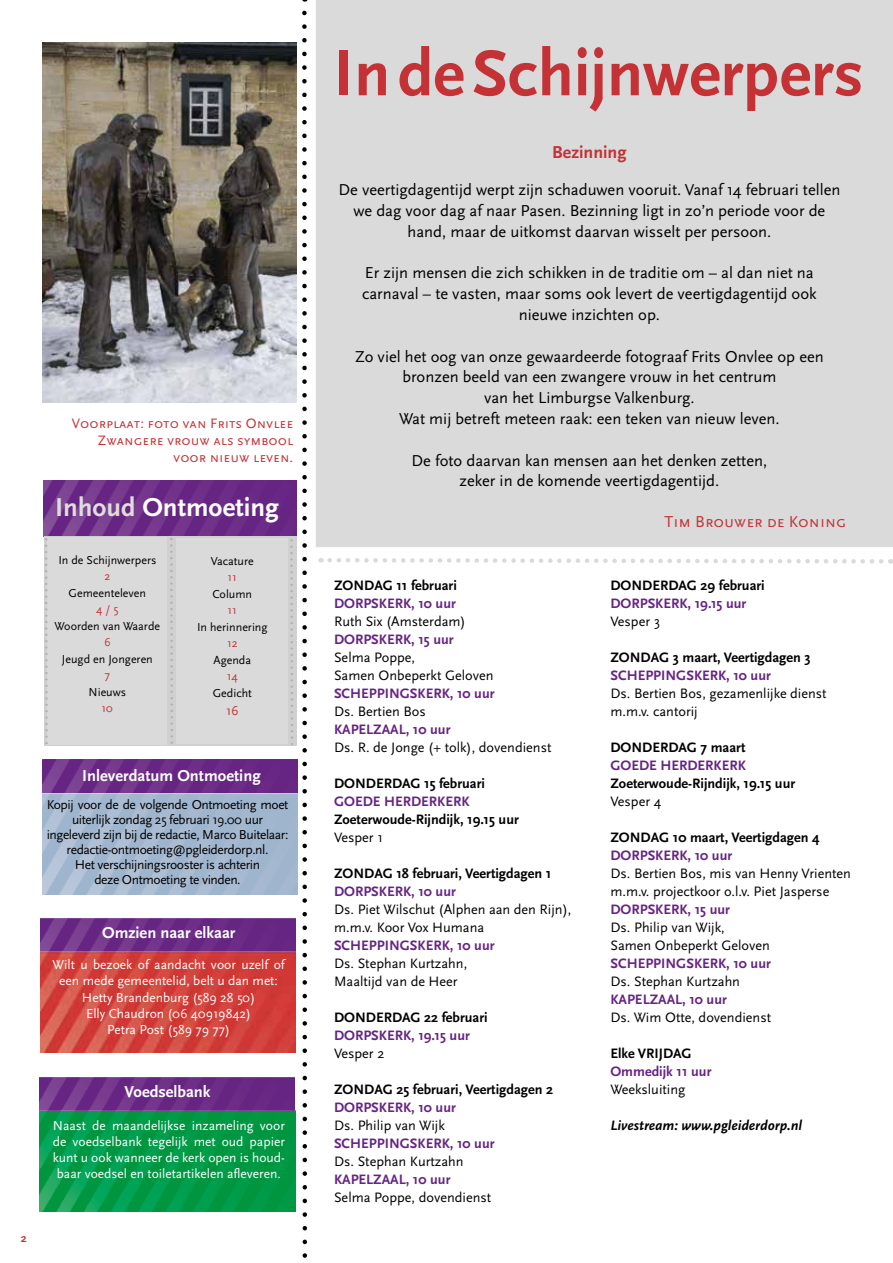
<style>
.page{position:relative;width:893px;height:1263px;background:#fff}
.page>*{position:absolute;margin:0;border:0;box-sizing:border-box;transform-origin:0 0}
.t1{font:700 67.5px "Scala Sans Pro";color:#c43236}
.t2{font:700 27px "Scala Sans Pro";color:#fff}
.t3{font:700 18px "Scala Sans Pro";color:#c43236}
.t4{font:16.5px/20.9px "Scala Sans Pro";color:#000;text-align:center}
.t5{font:700 16.5px "Scala Sans Pro";color:#fff}
.t6{font:16.5px "Scala Sans Caps";color:#c43236}
.t7{font:14.25px/18px "Scala Sans Pro";color:#000}
.t8{font:700 14.25px "Scala Sans Pro";color:#662383}
.t9{font:700 14.25px "Scala Sans Pro";color:#000}
.t10{font:14.25px/17.2px "Scala Sans Caps";color:#c43236;text-align:right}
.t11{font:italic 700 14.25px "Scala Sans Pro";color:#000}
.t12{font:13.5px/16.2px "Scala Sans Pro";color:#fff;text-align:justify}
.t13{font:13.5px/15px "Scala Sans Pro";letter-spacing:-.03em;color:#000;text-align:center}
.t14{font:13.5px "Scala Sans Pro";color:#c43236}
.t15{font:12px "Scala Sans Pro";color:#000}
.t16{font:12px "Scala Sans Pro";color:#c43236}
.t17{font:700 12px "Scala Sans Pro";color:#c43236}
.s1{color:#dfdcdb}
</style>
<div class="page">
<div style="left:316px;top:0;width:577px;height:547px;background:#dadada"></div>
<img style="left:42px;top:759px;width:256px;height:136px">
<svg style="left:302px;top:13px;width:5px;height:1245px"></svg>
<img style="left:44px;top:481px;width:253px;height:55px">
<div style="left:44px;top:536px;width:252px;height:209px;background:#d0d0d0"></div>
<div style="left:48px;top:537px;width:119px;height:208px;background:#dadada"></div>
<div style="left:177px;top:538px;width:111px;height:206px;background:#dadada"></div>
<svg style="left:45px;top:538px;width:3px;height:206px"></svg>
<svg style="left:170px;top:538px;width:3px;height:206px"></svg>
<svg style="left:290px;top:539px;width:3px;height:206px"></svg>
<img style="left:40px;top:918px;width:256px;height:135px">
<img style="left:40px;top:1077px;width:255px;height:135px">
<svg style="left:321px;top:558px;width:570px;height:6px"></svg>
<img style="left:43px;top:43px;width:254px;height:359px">
<p class="t10" style="left:72px;top:415px;width:223px">Voorplaat: foto van Frits Onvlee<br>Zwangere vrouw als symbool voor nieuw leven.</p>
<h2 class="t2" style="left:55px;top:492px;width:225px"><span class="s1">Inhoud</span> Ontmoeting</h2>
<p class="t15" style="left:58px;top:553px;width:100px">In de Schijnwerpers</p>
<p class="t16" style="left:104px;top:569px;width:7px">2</p>
<p class="t15" style="left:69px;top:586px;width:79px">Gemeenteleven</p>
<p class="t16" style="left:96px;top:602px;width:24px">4 / 5</p>
<p class="t15" style="left:55px;top:619px;width:107px">Woorden van Waarde</p>
<p class="t16" style="left:104px;top:635px;width:8px">6</p>
<p class="t15" style="left:62px;top:652px;width:92px">Jeugd en Jongeren</p>
<p class="t16" style="left:105px;top:668px;width:7px">7</p>
<p class="t15" style="left:89px;top:685px;width:39px">Nieuws</p>
<p class="t16" style="left:102px;top:701px;width:13px">10</p>
<p class="t15" style="left:211px;top:554px;width:44px">Vacature</p>
<p class="t16" style="left:228px;top:570px;width:11px">11</p>
<p class="t15" style="left:213px;top:587px;width:41px">Column</p>
<p class="t16" style="left:228px;top:603px;width:11px">11</p>
<p class="t15" style="left:197px;top:620px;width:72px">In herinnering</p>
<p class="t16" style="left:227px;top:636px;width:12px">12</p>
<p class="t15" style="left:214px;top:653px;width:39px">Agenda</p>
<p class="t16" style="left:227px;top:669px;width:12px">14</p>
<p class="t15" style="left:213px;top:686px;width:41px">Gedicht</p>
<p class="t14" style="left:226px;top:703px;width:14px">16</p>
<p class="t5" style="left:82px;top:766px;width:180px">Inleverdatum Ontmoeting</p>
<p class="t13" style="left:47px;top:797px;width:243px">Kopij voor de de volgende Ontmoeting moet uiterlijk zondag 25 februari 19.00 uur ingeleverd zijn bij de redactie, Marco Buitelaar: redactie-ontmoeting@pgleiderdorp.nl.<br>Het verschijningsrooster is achterin<br>deze Ontmoeting te vinden.</p>
<p class="t5" style="left:102px;top:923px;width:135px">Omzien naar elkaar</p>
<p class="t12" style="left:53px;top:957px;width:234px;text-align:center">Wilt u bezoek of aandacht voor uzelf of een mede gemeentelid, belt u dan met:<br>Hetty Brandenburg (589 28 50)<br>Elly Chaudron (06 40919842)<br>Petra Post (589 79 77)</p>
<p class="t5" style="left:124px;top:1082px;width:88px">Voedselbank</p>
<p class="t12" style="left:53px;top:1117px;width:234px">Naast de maandelijkse inzameling voor de voedselbank tegelijk met oud papier kunt u ook wanneer de kerk open is houd&shy;baar voedsel en toiletartikelen afleveren.</p>
<p class="t5" style="left:126px;top:1088px;width:88px">Voedselbank</p>
<p class="t12" style="left:54px;top:1130px;width:234px">Naast de maandelijkse inzameling voor de voedselbank tegelijk met oud papier kunt u ook wanneer de kerk open is houd-</p>
<p class="t17" style="left:21px;top:1231px;width:7px">2</p>
<h1 class="t1" style="left:334px;top:35px;width:531px">In de Schijnwerpers</h1>
<p class="t3" style="left:552px;top:141px;width:76px">Bezinning</p>
<p class="t4" style="left:338px;top:180px;width:503px">De veertigdagentijd werpt zijn schaduwen vooruit. Vanaf 14 februari tellen we dag voor dag af naar Pasen. Bezinning ligt in zo’n periode voor de hand, maar de uitkomst daarvan wisselt per persoon.</p>
<p class="t4" style="left:362px;top:263px;width:456px">Er zijn mensen die zich schikken in de traditie om – al dan niet na carnaval – te vasten, maar soms ook levert de veertigdagentijd ook nieuwe inzichten op.</p>
<p class="t4" style="left:355px;top:346px;width:470px">Zo viel het oog van onze gewaardeerde fotograaf Frits Onvlee op een bronzen beeld van een zwangere vrouw in het centrum<br>van het Limburgse Valkenburg.<br>Wat mij betreft meteen raak: een teken van nieuw leven.</p>
<p class="t4" style="left:411px;top:450px;width:357px">De foto daarvan kan mensen aan het denken zetten, zeker in de komende veertigdagentijd.</p>
<p class="t6" style="left:664px;top:513px;width:183px">Tim Brouwer de Koning</p>
<p class="t9" style="left:334px;top:577px;width:124px">ZONDAG 11 februari</p>
<p class="t8" style="left:334px;top:595px;width:123px">DORPSKERK, 10 uur</p>
<p class="t7" style="left:334px;top:612px;width:133px">Ruth Six (Amsterdam)</p>
<p class="t8" style="left:334px;top:631px;width:121px">DORPSKERK, 15 uur</p>
<p class="t7" style="left:334px;top:648px;width:161px">Selma Poppe,<br>Samen Onbeperkt Geloven</p>
<p class="t8" style="left:334px;top:685px;width:162px">SCHEPPINGSKERK, 10 uur</p>
<p class="t7" style="left:334px;top:702px;width:93px">Ds. Bertien Bos</p>
<p class="t8" style="left:334px;top:721px;width:118px">KAPELZAAL, 10 uur</p>
<p class="t7" style="left:334px;top:738px;width:219px">Ds. R. de Jonge (+ tolk), dovendienst</p>
<p class="t9" style="left:334px;top:775px;width:152px">DONDERDAG 15 februari</p>
<p class="t8" style="left:334px;top:793px;width:137px">GOEDE HERDERKERK</p>
<p class="t9" style="left:334px;top:811px;width:186px">Zoeterwoude-Rijndijk, 19.15 uur</p>
<p class="t7" style="left:334px;top:828px;width:50px">Vesper 1</p>
<p class="t9" style="left:334px;top:865px;width:219px">ZONDAG 18 februari, Veertigdagen 1</p>
<p class="t8" style="left:334px;top:883px;width:123px">DORPSKERK, 10 uur</p>
<p class="t7" style="left:334px;top:900px;width:239px">Ds. Piet Wilschut (Alphen aan den Rijn), m.m.v. Koor Vox Humana</p>
<p class="t8" style="left:334px;top:937px;width:162px">SCHEPPINGSKERK, 10 uur</p>
<p class="t7" style="left:334px;top:954px;width:135px">Ds. Stephan Kurtzahn,<br>Maaltijd van de Heer</p>
<p class="t9" style="left:334px;top:1009px;width:155px">DONDERDAG 22 februari</p>
<p class="t8" style="left:334px;top:1027px;width:137px">DORPSKERK, 19.15 uur</p>
<p class="t7" style="left:334px;top:1044px;width:52px">Vesper 2</p>
<p class="t9" style="left:334px;top:1081px;width:221px">ZONDAG 25 februari, Veertigdagen 2</p>
<p class="t8" style="left:334px;top:1099px;width:123px">DORPSKERK, 10 uur</p>
<p class="t7" style="left:334px;top:1116px;width:112px">Ds. Philip van Wijk</p>
<p class="t8" style="left:334px;top:1135px;width:162px">SCHEPPINGSKERK, 10 uur</p>
<p class="t7" style="left:334px;top:1152px;width:131px">Ds. Stephan Kurtzahn</p>
<p class="t8" style="left:334px;top:1171px;width:118px">KAPELZAAL, 10 uur</p>
<p class="t7" style="left:334px;top:1188px;width:159px">Selma Poppe, dovendienst</p>
<p class="t9" style="left:610px;top:577px;width:156px">DONDERDAG 29 februari</p>
<p class="t8" style="left:610px;top:595px;width:137px">DORPSKERK, 19.15 uur</p>
<p class="t7" style="left:610px;top:612px;width:51px">Vesper 3</p>
<p class="t9" style="left:610px;top:649px;width:202px">ZONDAG 3 maart, Veertigdagen 3</p>
<p class="t8" style="left:610px;top:667px;width:162px">SCHEPPINGSKERK, 10 uur</p>
<p class="t7" style="left:610px;top:684px;width:218px">Ds. Bertien Bos, gezamenlijke dienst m.m.v. cantorij</p>
<p class="t9" style="left:610px;top:739px;width:136px">DONDERDAG 7 maart</p>
<p class="t8" style="left:610px;top:757px;width:137px">GOEDE HERDERKERK</p>
<p class="t9" style="left:610px;top:775px;width:186px">Zoeterwoude-Rijndijk, 19.15 uur</p>
<p class="t7" style="left:610px;top:792px;width:52px">Vesper 4</p>
<p class="t9" style="left:610px;top:829px;width:211px">ZONDAG 10 maart, Veertigdagen 4</p>
<p class="t8" style="left:610px;top:847px;width:123px">DORPSKERK, 10 uur</p>
<p class="t7" style="left:610px;top:864px;width:242px">Ds. Bertien Bos, mis van Henny Vrienten m.m.v. projectkoor o.l.v. Piet Jasperse</p>
<p class="t8" style="left:610px;top:901px;width:121px">DORPSKERK, 15 uur</p>
<p class="t7" style="left:610px;top:918px;width:161px">Ds. Philip van Wijk,<br>Samen Onbeperkt Geloven</p>
<p class="t8" style="left:610px;top:955px;width:162px">SCHEPPINGSKERK, 10 uur</p>
<p class="t7" style="left:610px;top:972px;width:131px">Ds. Stephan Kurtzahn</p>
<p class="t8" style="left:610px;top:991px;width:118px">KAPELZAAL, 10 uur</p>
<p class="t7" style="left:610px;top:1008px;width:162px">Ds. Wim Otte, dovendienst</p>
<p class="t9" style="left:610px;top:1045px;width:83px">Elke VRIJDAG</p>
<p class="t8" style="left:610px;top:1063px;width:103px">Ommedijk 11 uur</p>
<p class="t7" style="left:610px;top:1080px;width:76px">Weeksluiting</p>
<p class="t11" style="left:610px;top:1117px;width:193px">Livestream: www.pgleiderdorp.nl</p>
</div>
